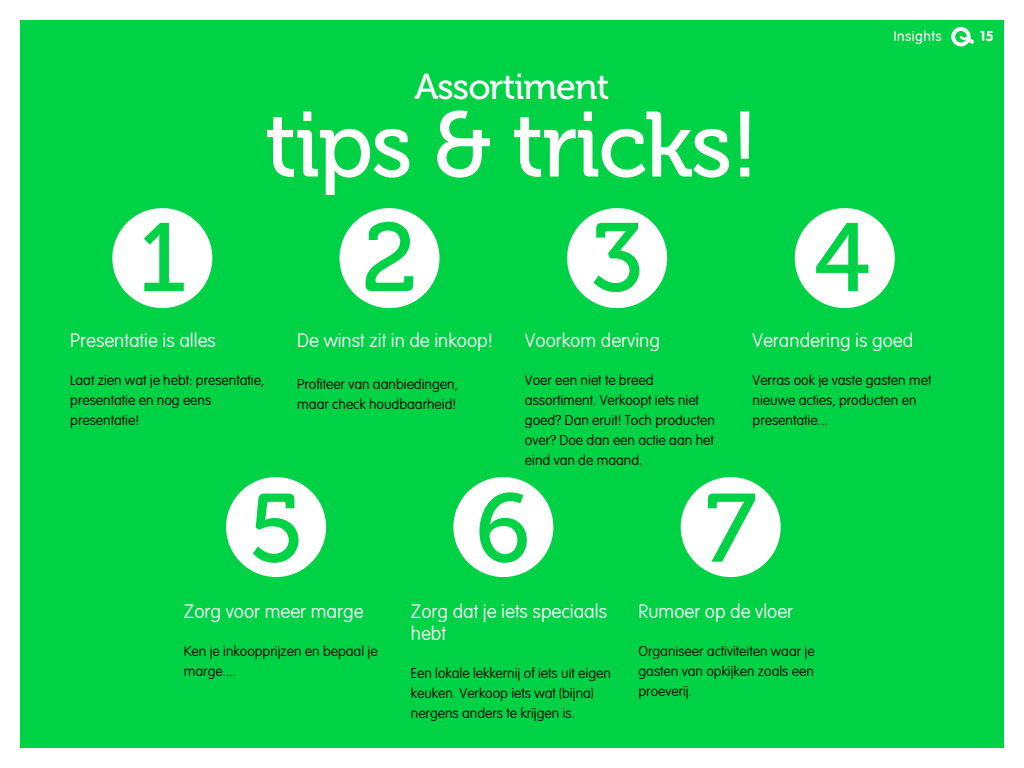
<style>
.page{position:relative;width:1024px;height:768px;background:#fff}
.page>*{position:absolute;margin:0;border:0;box-sizing:border-box;transform-origin:0 0}
.t1{font:92px "Museo 500";letter-spacing:-.025em;color:#fff}
.t2{font:36px "Museo 500";letter-spacing:-.025em;color:#fff}
.t3{font:100 19px/22px "VAG Rounded";color:#fff}
.t4{font:100 14px/20px "VAG Rounded";color:#000}
.t5{font:300 14px "VAG Rounded";letter-spacing:.035em;color:#fff}
.t6{font:14px "VAG Rounded Bold";color:#fff}
</style>
<div class="page">
<div style="left:20px;top:20px;width:984px;height:728px;background:#00d246"></div>
<svg style="left:339px;top:208px;width:100px;height:100px"></svg>
<svg style="left:567px;top:208px;width:100px;height:100px"></svg>
<svg style="left:795px;top:208px;width:100px;height:100px"></svg>
<svg style="left:226px;top:477px;width:100px;height:100px"></svg>
<svg style="left:453px;top:477px;width:100px;height:100px"></svg>
<svg style="left:681px;top:477px;width:100px;height:100px"></svg>
<svg style="left:112px;top:208px;width:100px;height:100px"></svg>
<svg style="left:951px;top:27px;width:23px;height:20px"></svg>
<h2 class="t2" style="left:414px;top:67px;width:197px">Assortiment</h2>
<h1 class="t1" style="left:265px;top:94px;width:496px">tips &amp; tricks!</h1>
<p class="t5" style="left:894px;top:28px;width:50px">Insights</p>
<p class="t6" style="left:980px;top:28px;width:15px">15</p>
<h3 class="t3" style="left:70px;top:330px;width:147px">Presentatie is alles</h3>
<p class="t4" style="left:70px;top:371px;width:196px">Laat zien wat je hebt: presentatie, presentatie en nog eens presentatie!</p>
<h3 class="t3" style="left:297px;top:330px;width:197px">De winst zit in de inkoop!</h3>
<p class="t4" style="left:297px;top:375px;width:162px">Profiteer van aanbiedingen, maar check houdbaarheid!</p>
<h3 class="t3" style="left:525px;top:330px;width:137px">Voorkom derving</h3>
<p class="t4" style="left:525px;top:371px;width:191px">Voer een niet te breed assortiment. Verkoopt iets niet goed? Dan eruit! Toch producten over? Doe dan een actie aan het eind van de maand.</p>
<h3 class="t3" style="left:753px;top:330px;width:162px">Verandering is goed</h3>
<p class="t4" style="left:753px;top:371px;width:180px">Verras ook je vaste gasten met nieuwe acties, producten en presentatie...</p>
<h3 class="t3" style="left:184px;top:601px;width:181px">Zorg voor meer marge</h3>
<p class="t4" style="left:184px;top:642px;width:195px">Ken je inkoopprijzen en bepaal je marge....</p>
<h3 class="t3" style="left:411px;top:601px;width:198px">Zorg dat je iets speciaals hebt</h3>
<p class="t4" style="left:411px;top:664px;width:202px">Een lokale lekkernij of iets uit eigen keuken. Verkoop iets wat (bijna) nergens anders te krijgen is.</p>
<h3 class="t3" style="left:639px;top:601px;width:156px">Rumoer op de vloer</h3>
<p class="t4" style="left:639px;top:642px;width:178px;text-align:justify">Organiseer activiteiten waar je gasten van opkijken zoals een proeverij.</p>
</div>
